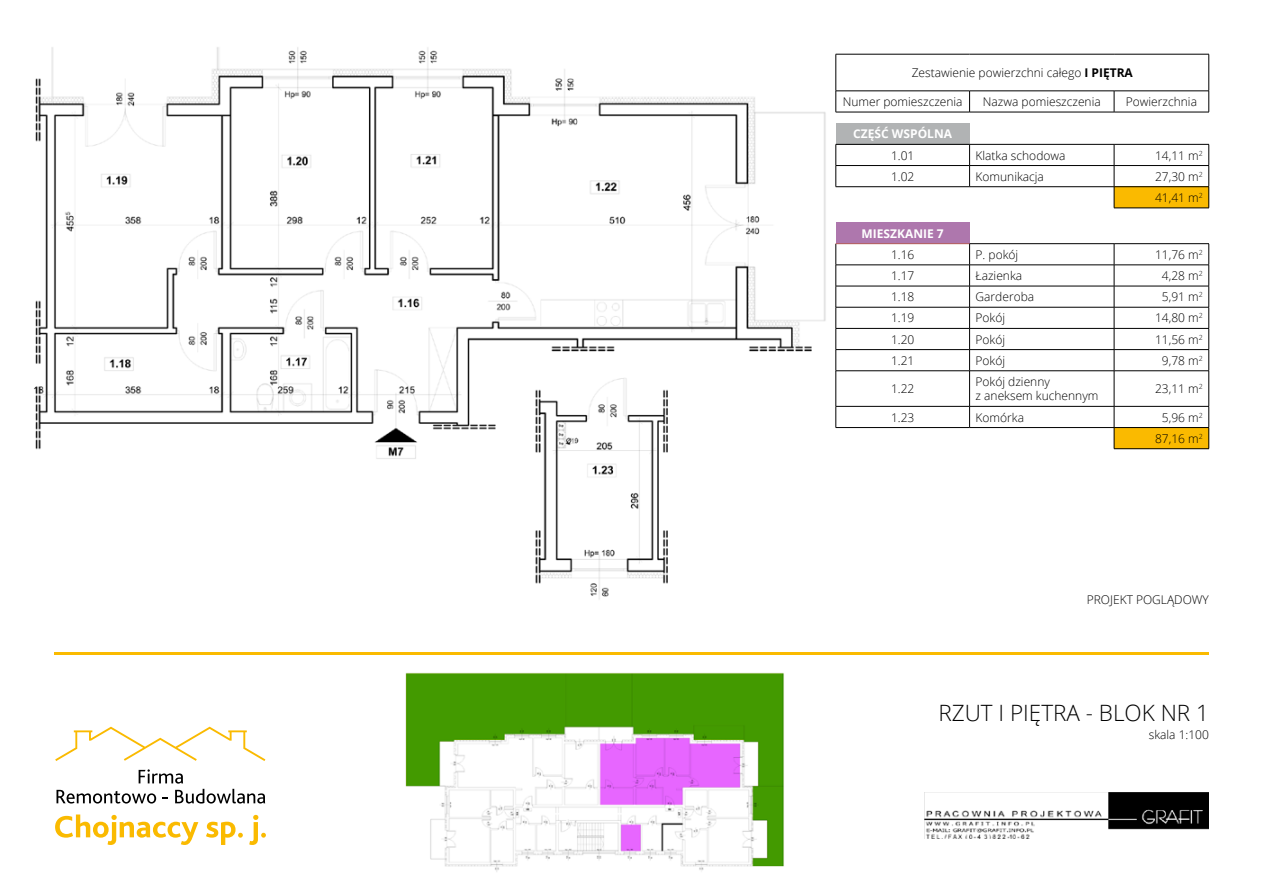
<style>
.page{position:relative;width:1263px;height:893px;background:#fff}
.page>*{position:absolute;margin:0;border:0;box-sizing:border-box;transform-origin:0 0}
.t1{font:300 22.5px "Open Sans";color:#000}
.t2{font:300 12px/21.1px "Open Sans";color:#000}
.t3{font:700 12px "Open Sans";color:#fff}
.s1{font-weight:700}
</style>
<div class="page">
<img style="left:34px;top:47px;width:1176px;height:825px">
<hr style="left:54px;top:652px;width:1155px;height:2px;background:#faba00">
<svg style="left:55px;top:727px;width:210px;height:34px"></svg>
<svg style="left:57px;top:769px;width:208px;height:34px"></svg>
<svg style="left:55px;top:814px;width:211px;height:31px"></svg>
<div style="left:836px;top:123px;width:133px;height:21px;background:#b1b3b4"></div>
<div style="left:1114px;top:187px;width:95px;height:21px;background:#faba00"></div>
<hr style="left:836px;top:54px;width:133px;height:1px;background:#000">
<hr style="left:835px;top:54px;width:1px;height:37px;background:#000">
<hr style="left:969px;top:54px;width:145px;height:1px;background:#000">
<hr style="left:1114px;top:54px;width:95px;height:1px;background:#000">
<hr style="left:1208px;top:54px;width:1px;height:37px;background:#000">
<hr style="left:836px;top:91px;width:133px;height:1px;background:#000">
<svg style="left:835px;top:91px;width:1px;height:21px"></svg>
<hr style="left:969px;top:91px;width:145px;height:1px;background:#000">
<svg style="left:969px;top:91px;width:1px;height:21px"></svg>
<hr style="left:1114px;top:91px;width:95px;height:1px;background:#000">
<svg style="left:1114px;top:91px;width:1px;height:21px"></svg>
<svg style="left:1208px;top:91px;width:1px;height:21px"></svg>
<hr style="left:836px;top:112px;width:133px;height:1px;background:#000">
<hr style="left:969px;top:112px;width:145px;height:1px;background:#000">
<hr style="left:1114px;top:112px;width:95px;height:1px;background:#000">
<hr style="left:969px;top:144px;width:145px;height:1px;background:#000">
<hr style="left:1114px;top:144px;width:95px;height:1px;background:#000">
<hr style="left:836px;top:165px;width:133px;height:1px;background:#000">
<svg style="left:835px;top:145px;width:1px;height:42px"></svg>
<hr style="left:969px;top:165px;width:145px;height:1px;background:#000">
<svg style="left:969px;top:145px;width:1px;height:41px"></svg>
<hr style="left:1114px;top:165px;width:95px;height:1px;background:#000">
<hr style="left:836px;top:186px;width:133px;height:1px;background:#000">
<hr style="left:969px;top:186px;width:145px;height:1px;background:#000">
<hr style="left:1114px;top:186px;width:95px;height:1px;background:#000">
<svg style="left:1114px;top:145px;width:1px;height:63px"></svg>
<svg style="left:1208px;top:145px;width:1px;height:63px"></svg>
<hr style="left:1114px;top:208px;width:95px;height:1px;background:#000">
<hr style="left:836px;top:144px;width:133px;height:1px;background:#000">
<div style="left:836px;top:222px;width:133px;height:22px;background:#ae77ad"></div>
<div style="left:1114px;top:428px;width:95px;height:21px;background:#faba00"></div>
<hr style="left:969px;top:243px;width:145px;height:1px;background:#000">
<hr style="left:1114px;top:243px;width:95px;height:1px;background:#000">
<hr style="left:836px;top:265px;width:133px;height:1px;background:#000">
<hr style="left:969px;top:265px;width:145px;height:1px;background:#000">
<hr style="left:1114px;top:265px;width:95px;height:1px;background:#000">
<hr style="left:836px;top:286px;width:133px;height:1px;background:#000">
<hr style="left:969px;top:286px;width:145px;height:1px;background:#000">
<hr style="left:1114px;top:286px;width:95px;height:1px;background:#000">
<hr style="left:836px;top:307px;width:133px;height:1px;background:#000">
<hr style="left:969px;top:307px;width:145px;height:1px;background:#000">
<hr style="left:1114px;top:307px;width:95px;height:1px;background:#000">
<hr style="left:836px;top:328px;width:133px;height:1px;background:#000">
<hr style="left:969px;top:328px;width:145px;height:1px;background:#000">
<hr style="left:1114px;top:328px;width:95px;height:1px;background:#000">
<hr style="left:836px;top:349px;width:133px;height:1px;background:#000">
<svg style="left:835px;top:244px;width:1px;height:127px"></svg>
<hr style="left:969px;top:349px;width:145px;height:1px;background:#000">
<svg style="left:969px;top:244px;width:1px;height:126px"></svg>
<hr style="left:1114px;top:349px;width:95px;height:1px;background:#000">
<svg style="left:1114px;top:244px;width:1px;height:126px"></svg>
<svg style="left:1208px;top:244px;width:1px;height:126px"></svg>
<hr style="left:836px;top:370px;width:133px;height:1px;background:#000">
<hr style="left:835px;top:371px;width:1px;height:35px;background:#000">
<hr style="left:969px;top:370px;width:145px;height:1px;background:#000">
<hr style="left:969px;top:371px;width:1px;height:35px;background:#000">
<hr style="left:1114px;top:370px;width:95px;height:1px;background:#000">
<hr style="left:1114px;top:371px;width:1px;height:35px;background:#000">
<hr style="left:1208px;top:371px;width:1px;height:35px;background:#000">
<hr style="left:836px;top:406px;width:133px;height:1px;background:#000">
<svg style="left:835px;top:407px;width:1px;height:20px"></svg>
<hr style="left:969px;top:406px;width:145px;height:1px;background:#000">
<svg style="left:969px;top:407px;width:1px;height:20px"></svg>
<hr style="left:1114px;top:406px;width:95px;height:1px;background:#000">
<hr style="left:836px;top:427px;width:133px;height:1px;background:#000">
<hr style="left:969px;top:427px;width:145px;height:1px;background:#000">
<hr style="left:1114px;top:427px;width:95px;height:1px;background:#000">
<svg style="left:1114px;top:407px;width:1px;height:41px"></svg>
<svg style="left:1208px;top:407px;width:1px;height:41px"></svg>
<hr style="left:1114px;top:448px;width:95px;height:1px;background:#000">
<hr style="left:836px;top:243px;width:133px;height:1px;background:#b65f5b">
<img style="left:925px;top:792px;width:284px;height:46px">
<p class="t2" style="left:912px;top:62px;width:223px">Zestawienie powierzchni całego <span class="s1">I PIĘTRA</span></p>
<p class="t2" style="left:843px;top:91px;width:121px">Numer pomieszczenia</p>
<p class="t2" style="left:983px;top:91px;width:119px">Nazwa pomieszczenia</p>
<p class="t2" style="left:1126px;top:91px;width:73px">Powierzchnia</p>
<p class="t3" style="left:853px;top:126px;width:100px">CZĘŚĆ WSPÓLNA</p>
<p class="t2" style="left:891px;top:144px;width:25px">1.01</p>
<p class="t2" style="left:975px;top:144px;width:91px">Klatka schodowa</p>
<p class="t2" style="left:1155px;top:144px;width:49px">14,11 m<sup>2</sup></p>
<p class="t2" style="left:891px;top:165px;width:25px">1.02</p>
<p class="t2" style="left:975px;top:165px;width:70px">Komunikacja</p>
<p class="t2" style="left:1155px;top:165px;width:49px">27,30 m<sup>2<br></sup>41,41 m<sup>2</sup></p>
<p class="t3" style="left:861px;top:225px;width:84px">MIESZKANIE 7</p>
<p class="t2" style="left:891px;top:244px;width:25px">1.16</p>
<p class="t2" style="left:975px;top:244px;width:44px">P. pokój</p>
<p class="t2" style="left:1155px;top:244px;width:49px">11,76 m<sup>2</sup></p>
<p class="t2" style="left:891px;top:265px;width:25px">1.17</p>
<p class="t2" style="left:975px;top:265px;width:48px">Łazienka</p>
<p class="t2" style="left:1162px;top:265px;width:42px">4,28 m<sup>2</sup></p>
<p class="t2" style="left:891px;top:286px;width:25px">1.18</p>
<p class="t2" style="left:975px;top:286px;width:60px">Garderoba</p>
<p class="t2" style="left:1162px;top:286px;width:42px">5,91 m<sup>2</sup></p>
<p class="t2" style="left:891px;top:307px;width:25px">1.19</p>
<p class="t2" style="left:975px;top:307px;width:31px">Pokój</p>
<p class="t2" style="left:1155px;top:307px;width:49px">14,80 m<sup>2</sup></p>
<p class="t2" style="left:891px;top:328px;width:25px">1.20</p>
<p class="t2" style="left:975px;top:328px;width:31px">Pokój</p>
<p class="t2" style="left:1155px;top:328px;width:49px">11,56 m<sup>2</sup></p>
<p class="t2" style="left:891px;top:349px;width:25px">1.21</p>
<p class="t2" style="left:975px;top:349px;width:31px">Pokój</p>
<p class="t2" style="left:1162px;top:349px;width:42px">9,78 m<sup>2</sup></p>
<p class="t2" style="left:891px;top:378px;width:25px">1.22</p>
<p class="t2" style="left:975px;top:374px;width:124px;line-height:14.4px">Pokój dzienny<br>z aneksem kuchennym</p>
<p class="t2" style="left:1155px;top:378px;width:49px">23,11 m<sup>2</sup></p>
<p class="t2" style="left:891px;top:406px;width:25px">1.23</p>
<p class="t2" style="left:975px;top:406px;width:50px">Komórka</p>
<p class="t2" style="left:1155px;top:406px;width:49px;text-align:center">5,96 m<sup>2<br></sup>87,16 m<sup>2</sup></p>
<p class="t2" style="left:1087px;top:588px;width:124px">PROJEKT POGLĄDOWY</p>
<h1 class="t1" style="left:938px;top:698px;width:272px">Rzut I pi ętra - Blok nr 1</h1>
<p class="t2" style="left:1149px;top:724px;width:62px">skala 1:100</p>
</div>
